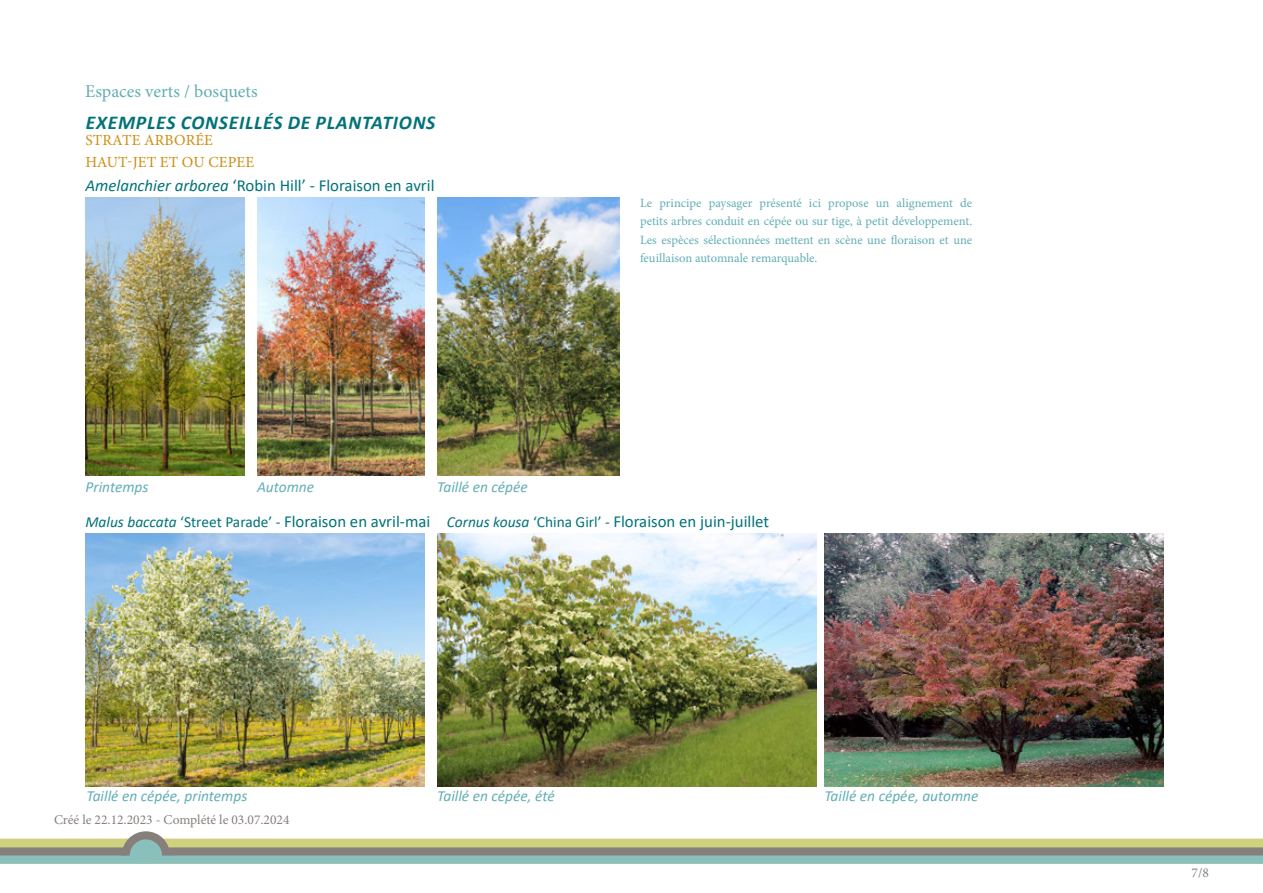
<style>
.page{position:relative;width:1263px;height:893px;background:#fff}
.page>*{position:absolute;margin:0;border:0;box-sizing:border-box;transform-origin:0 0}
.Latin{font:italic 700 19.65px "Calibri";letter-spacing:.04em;color:#007379}
.ss_titre{font:18px "Minion Pro";color:#62aeb5}
.Latin-2{font:16.8px "Calibri";color:#007379}
.Latin-3{font:italic 15.45px "Calibri";color:#62aeb5}
.Texte{font:15.45px "Minion Pro";letter-spacing:.01em;color:#ce8e10}
.t1{font:13.5px "Minion Pro";color:#867f7c}
.Texte-2{font:12.6px/18.1px "Minion Pro";letter-spacing:-.005em;color:#62aeb5;text-align:justify}
.s1{font-style:italic}
.s2{font-style:italic;font-size:15.45px}
.s3{font-size:15.45px}
</style>
<div class="page">
<div style="left:0;top:839px;width:1263px;height:25px;background:#d0d17f"></div>
<div style="left:7px;top:851px;width:1249px;height:13px;background:#8ac0bc"></div>
<div style="left:169px;top:847px;width:1094px;height:8px;background:#867f7c"></div>
<div style="left:0;top:847px;width:126px;height:8px;background:#867f7c"></div>
<svg style="left:118px;top:831px;width:56px;height:33px"></svg>
<img style="left:85px;top:198px;width:159px;height:277px">
<img style="left:257px;top:198px;width:167px;height:277px">
<img style="left:437px;top:198px;width:182px;height:277px">
<img style="left:85px;top:534px;width:339px;height:252px">
<img style="left:825px;top:534px;width:339px;height:252px">
<img style="left:437px;top:534px;width:379px;height:252px">
<p class="ss_titre" style="left:85px;top:79px;width:174px">Espaces verts / bosquets</p>
<p class="Latin" style="left:86px;top:109px;width:351px">EXEMPLES CONSEILLÉS DE PLANTATIONS</p>
<p class="Texte" style="left:86px;top:129px;width:129px">STRATE ARBORÉE</p>
<p class="Texte" style="left:86px;top:152px;width:170px">HAUT-JET ET OU CEPEE</p>
<p class="Latin-2" style="left:85px;top:174px;width:351px"><span class="s1">Amelanchier arborea</span> ‘Robin Hill’ - Floraison en avril</p>
<p class="Latin-3" style="left:85px;top:476px;width:64px">Printemps</p>
<p class="Latin-3" style="left:257px;top:476px;width:59px">Automne</p>
<p class="Latin-3" style="left:437px;top:476px;width:92px">Taillé en cépée</p>
<p class="Texte-2" style="left:640px;top:194px;width:334px">Le principe paysager présenté ici propose un alignement de petits arbres conduit en cépée ou sur tige, à petit développement.<br>Les espèces sélectionnées mettent en scène une floraison et une feuillaison automnale remarquable.</p>
<p class="Latin-2" style="left:85px;top:510px;width:346px"><span class="s2">Malus baccata</span> <span class="s3">‘Street Parade’ -</span> Floraison en avril-mai</p>
<p class="Latin-2" style="left:447px;top:510px;width:324px"><span class="s2">Cornus kousa</span> <span class="s3">‘China Girl’ -</span> Floraison en juin-juillet</p>
<p class="Latin-3" style="left:87px;top:785px;width:162px">Taillé en cépée, printemps</p>
<p class="Latin-3" style="left:437px;top:785px;width:119px">Taillé en cépée, été</p>
<p class="Latin-3" style="left:824px;top:785px;width:156px">Taillé en cépée, automne</p>
<p class="t1" style="left:54px;top:811px;width:237px">Créé le 22.12.2023 - Complété le 03.07.2024</p>
<p class="t1" style="left:1191px;top:863px;width:19px">7/8</p>
</div>
